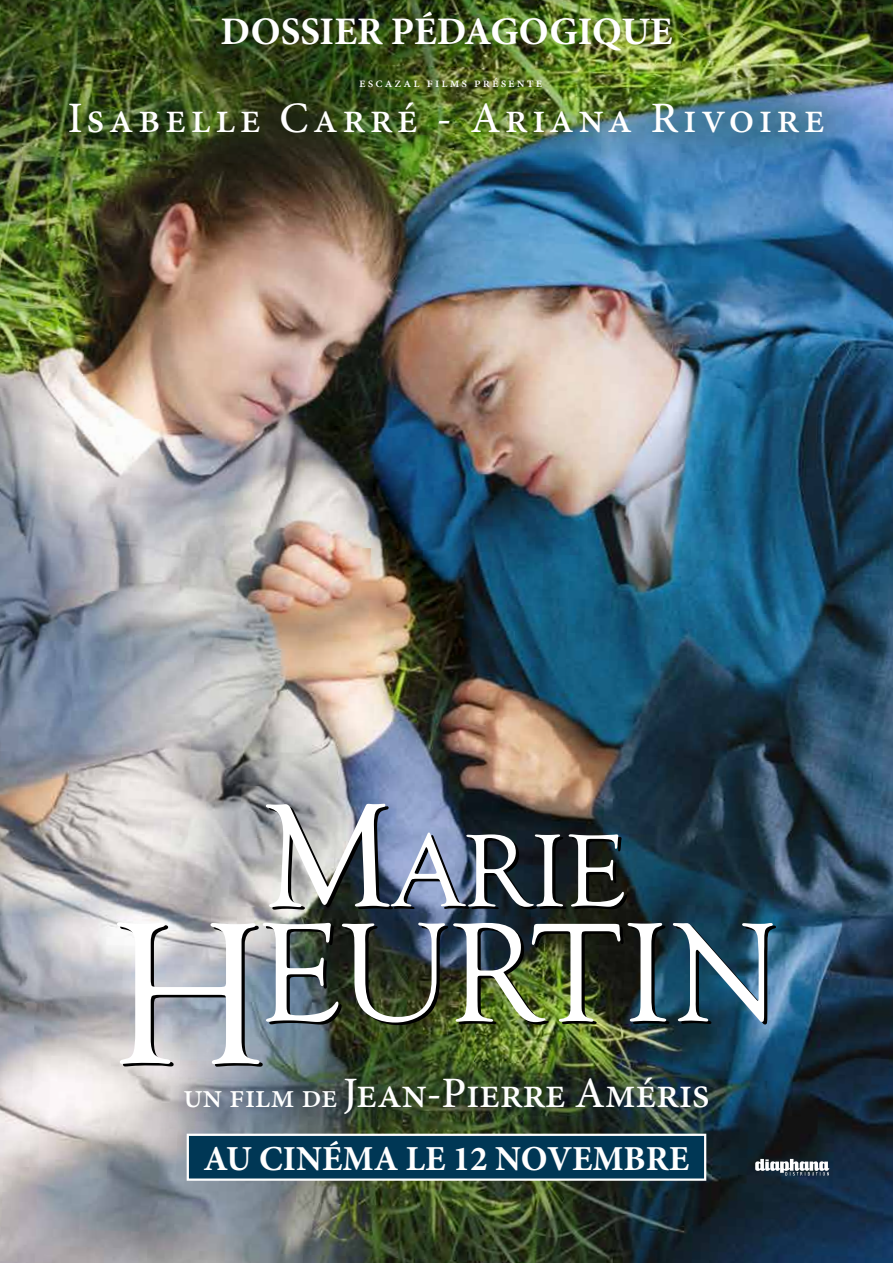
<style>
.page{position:relative;width:893px;height:1263px;background:#fff}
.page>*{position:absolute;margin:0;border:0;box-sizing:border-box;transform-origin:0 0}
.t1{font:500 43.35px "Minion Pro";letter-spacing:.09em;color:#fff}
.t2{font:500 43.35px "Minion Pro";letter-spacing:-.01em;color:#fff}
.t3{font:700 39px "Minion Pro";color:#fff}
.t4{font:700 35.1px "Minion Pro";color:#fff}
.t5{font:500 13.5px "Minion Pro";letter-spacing:.15em;color:#fff}
.s1{font-size:33.9px}
</style>
<div class="page">
<img style="left:0;top:0;width:893px;height:1263px">
<div style="left:33px;top:65px;width:828px;height:106px;background:#0e4d15;opacity:.8"></div>
<div style="left:147px;top:1041px;width:599px;height:109px;background:#03113c;opacity:.6"></div>
<svg style="left:755px;top:1159px;width:74px;height:17px"></svg>
<div style="left:187px;top:1134px;width:519px;height:47px;background:#003755;border:2px solid #fff"></div>
<svg style="left:266px;top:804px;width:361px;height:106px"></svg>
<img style="left:117px;top:922px;width:659px;height:145px">
<p class="t3" style="left:220px;top:4px;width:453px">DOSSIER PÉDAGOGIQUE</p>
<p class="t5" style="left:359px;top:73px;width:185px">escazal films présente</p>
<p class="t1" style="left:68px;top:89px;width:759px">Isabelle Carré - Ariana Rivoire</p>
<p class="t2" style="left:183px;top:1064px;width:528px"><span class="s1">un film de</span> Jean-Pierre Améris</p>
<p class="t4" style="left:204px;top:1133px;width:487px">AU CINÉMA LE 12 NOVEMBRE</p>
</div>
